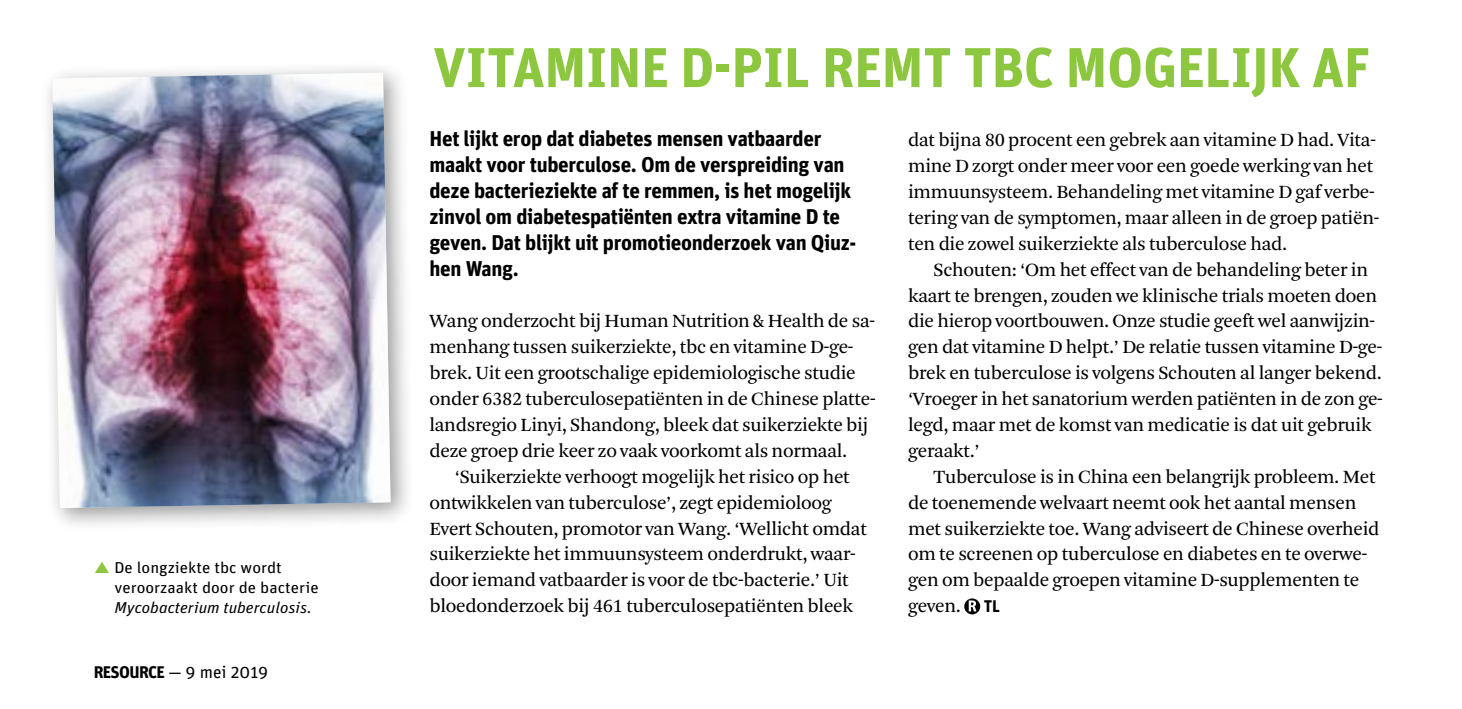
<style>
.page{position:relative;width:1462px;height:709px;background:#fff}
.page>*{position:absolute;margin:0;border:0;box-sizing:border-box;transform-origin:0 0}
.t1{font:700 56.02px "Unit OT";letter-spacing:-.005em;color:#8dc63f}
.t2{font:700 21.38px/25.9px "Unit OT";letter-spacing:-.015em;color:#000}
.t3{font:19.57px/25.9px "Arnhem Blond";letter-spacing:-.015em;color:#000}
.t4{font:700 16.88px "Unit OT";letter-spacing:-.04em;color:#000}
.t5{font:15.75px/20.2px "Unit OT";color:#000;scale:1.07 1}
.t6{font:italic 15.75px "Unit OT";color:#000;scale:1.07 1}
.s1{font-weight:400}
.s2{font-weight:400;font-size:17.32px}
.s3{font-family:"Unit OT";font-weight:700;font-size:16.88px}
</style>
<div class="page">
<div style="left:39px;top:59px;width:376px;height:475px;background:#000;opacity:.4"></div>
<img style="left:52px;top:73px;width:338px;height:435px">
<svg style="left:964px;top:598px;width:16px;height:16px"></svg>
<p class="t5" style="left:114px;top:557px;width:192px">De longziekte tbc wordt veroorzaakt door de bacterie</p>
<p class="t6" style="left:114px;top:598px;width:186px">Mycobacterium tuberculosis.</p>
<p class="t4" style="left:94px;top:661px;width:176px">RESOURCE <span class="s1">—</span> <span class="s2">9 mei 2019</span></p>
<h1 class="t1" style="left:433px;top:33px;width:938px">VITAMINE D-PIL REMT TBC MOGELIJK AF</h1>
<p class="t2" style="left:429px;top:126px;width:428px">Het lijkt erop dat diabetes mensen vatbaarder maakt voor tuberculose. Om de verspreiding van deze bacterieziekte af te remmen, is het mogelijk zinvol om diabetespatiënten extra vitamine D te geven. Dat blijkt uit promotieonderzoek van Qiuz&shy;hen Wang.</p>
<p class="t3" style="left:429px;top:308px;width:447px">Wang onderzocht bij Human Nutrition &amp; Health de sa&shy;menhang tussen suikerziekte, tbc en vitamine D-ge&shy;brek. Uit een grootschalige epidemiologische studie onder 6382 tuberculosepatiënten in de Chinese platte&shy;landsregio Linyi, Shandong, bleek dat suikerziekte bij deze groep drie keer zo vaak voorkomt als normaal.</p>
<p class="t3" style="left:429px;top:464px;width:439px;text-indent:26px">‘Suikerziekte verhoogt mogelijk het risico op het ontwikkelen van tuberculose’, zegt epidemioloog Evert Schouten, promotor van Wang. ‘Wellicht omdat suikerziekte het immuunsysteem onderdrukt, waar&shy;door iemand vatbaarder is voor de tbc-bacterie.’ Uit bloedonderzoek bij 461 tuberculosepatiënten bleek</p>
<p class="t3" style="left:908px;top:127px;width:472px">dat bijna 80 procent een gebrek aan vitamine D had. Vita&shy;mine D zorgt onder meer voor een goede werking van het immuunsysteem. Behandeling met vitamine D gaf verbe&shy;tering van de symptomen, maar alleen in de groep patiën&shy;ten die zowel suikerziekte als tuberculose had.</p>
<p class="t3" style="left:908px;top:257px;width:476px;text-indent:26px">Schouten: ‘Om het effect van de behandeling beter in kaart te brengen, zouden we klinische trials moeten doen die hierop voortbouwen. Onze studie geeft wel aanwijzin&shy;gen dat vitamine D helpt.’ De relatie tussen vitamine D-ge&shy;brek en tuberculose is volgens Schouten al langer bekend. ‘Vroeger in het sanatorium werden patiënten in de zon ge&shy;legd, maar met de komst van medicatie is dat uit gebruik geraakt.’</p>
<p class="t3" style="left:908px;top:464px;width:473px;text-indent:26px">Tuberculose is in China een belangrijk probleem. Met de toenemende welvaart neemt ook het aantal mensen met suikerziekte toe. Wang adviseert de Chinese overheid om te screenen op tuberculose en diabetes en te overwe&shy;gen om bepaalde groepen vitamine D-supplementen te geven. <span class="s3">TL</span></p>
</div>
